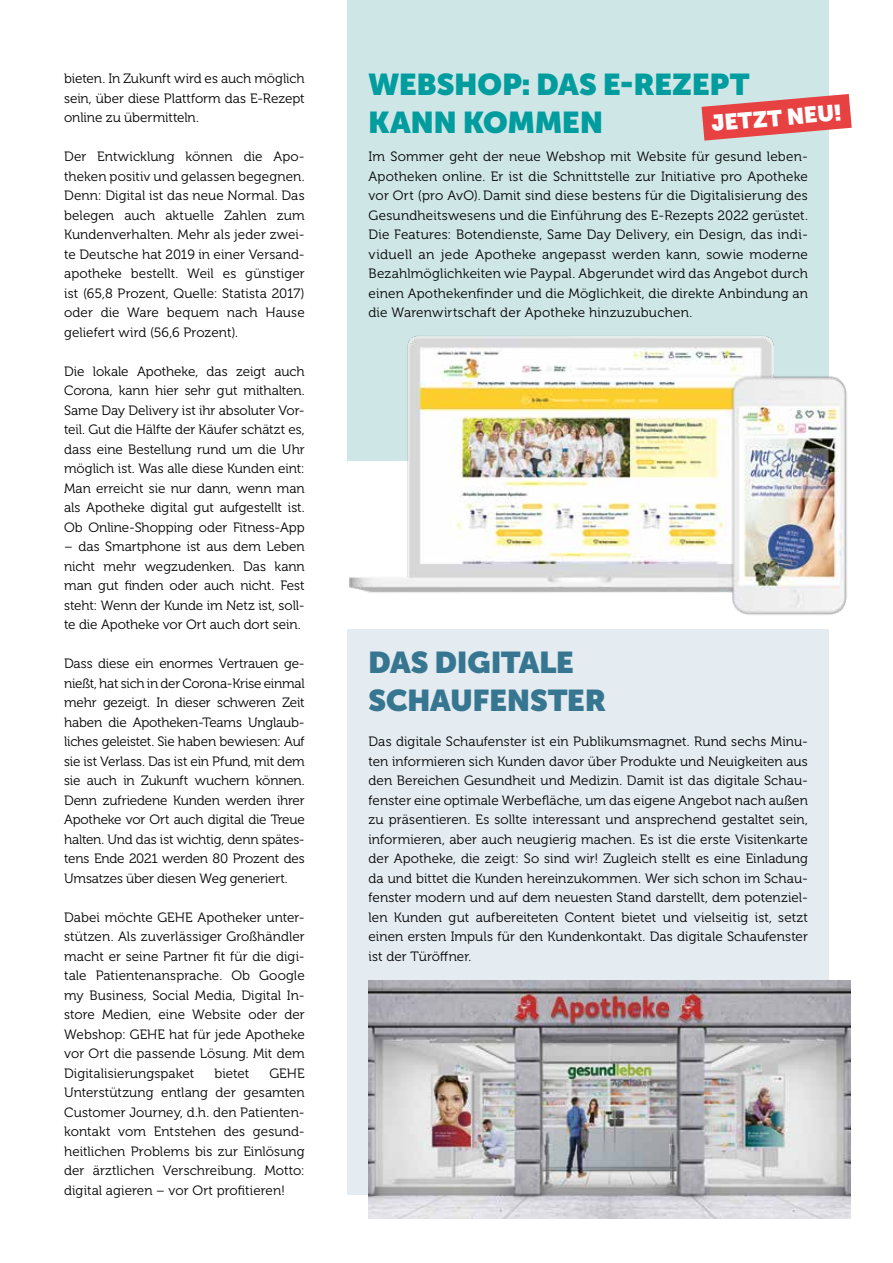
<style>
.page{position:relative;width:893px;height:1263px;background:#fff}
.page>*{position:absolute;margin:0;border:0;box-sizing:border-box;transform-origin:0 0}
.t1{font:900 30px/37.5px "Museo Sans Display";letter-spacing:.005em;color:#009c9e}
.t2{font:900 30px/37.5px "Museo Sans Display";color:#367690}
.t3{font:900 22.5px "Museo Sans Display";color:#fff}
.t4{font:13.5px/19.5px "Museo 300";letter-spacing:.005em;color:#000;text-align:justify}
</style>
<div class="page">
<div style="left:347px;top:629px;width:482px;height:566px;background:#e4ebf1"></div>
<div style="left:347px;top:0;width:482px;height:460px;background:#cfe6e7"></div>
<svg style="left:701px;top:94px;width:151px;height:47px"></svg>
<img style="left:369px;top:980px;width:481px;height:238px">
<img style="left:347px;top:336px;width:500px;height:279px">
<p class="t4" style="left:64px;top:69px;width:242px">bieten. In Zukunft wird es auch möglich sein, über diese Plattform das E-Rezept online zu übermitteln.</p>
<p class="t4" style="left:64px;top:147px;width:242px">Der Entwicklung können die Apo&shy;theken positiv und gelassen begegnen.<br>Denn: Digital ist das neue Normal. Das belegen auch aktuelle Zahlen zum Kundenverhalten. Mehr als jeder zwei&shy;te Deutsche hat 2019 in einer Versand&shy;apotheke bestellt. Weil es günstiger ist (65,8 Prozent, Quelle: Statista 2017) oder die Ware bequem nach Hause geliefert wird (56,6 Prozent).</p>
<p class="t4" style="left:64px;top:362px;width:242px">Die lokale Apotheke, das zeigt auch Corona, kann hier sehr gut mithalten.<br>Same Day Delivery ist ihr absoluter Vor&shy;teil. Gut die Hälfte der Käufer schätzt es, dass eine Bestellung rund um die Uhr möglich ist. Was alle diese Kunden eint:<br>Man erreicht sie nur dann, wenn man als Apotheke digital gut aufgestellt ist.<br>Ob Online-Shopping oder Fitness-App</p>
<p class="t4" style="left:64px;top:537px;width:242px">– das Smartphone ist aus dem Leben nicht mehr wegzudenken. Das kann man gut finden oder auch nicht. Fest steht: Wenn der Kunde im Netz ist, soll&shy;te die Apotheke vor Ort auch dort sein.</p>
<p class="t4" style="left:64px;top:654px;width:242px">Dass diese ein enormes Vertrauen ge&shy;nießt, hat sich in der Corona-Krise einmal mehr gezeigt. In dieser schweren Zeit haben die Apotheken-Teams Unglaub&shy;liches geleistet. Sie haben bewiesen: Auf sie ist Verlass. Das ist ein Pfund, mit dem sie auch in Zukunft wuchern können.<br>Denn zufriedene Kunden werden ihrer Apotheke vor Ort auch digital die Treue halten. Und das ist wichtig, denn spätes&shy;tens Ende 2021 werden 80 Prozent des Umsatzes über diesen Weg generiert.</p>
<p class="t4" style="left:64px;top:907px;width:242px">Dabei möchte GEHE Apotheker unter&shy;stützen. Als zuverlässiger Großhändler macht er seine Partner fit für die digi&shy;tale Patientenansprache. Ob Google my Business, Social Media, Digital In&shy;store Medien, eine Website oder der Webshop: GEHE hat für jede Apotheke vor Ort die passende Lösung. Mit dem Digitalisierungspaket</p>
<p class="t4" style="left:64px;top:1063px;width:242px;text-indent:205px">GEHE Unterstützung entlang der gesamten Customer Journey, d.h. den Patienten&shy;kontakt vom Entstehen des gesund&shy;heitlichen Problems bis zur Einlösung der ärztlichen Verschreibung. Motto: digital agieren – vor Ort profitieren!</p>
<p class="t4" style="left:214px;top:1063px;width:36px">bietet</p>
<h1 class="t1" style="left:369px;top:66px;width:383px">WEBSHOP: DAS E-REZEPT<br>KANN KOMMEN</h1>
<p class="t4" style="left:369px;top:147px;width:441px">Im Sommer geht der neue Webshop mit Website für gesund leben-Apotheken online. Er ist die Schnittstelle zur Initiative pro Apotheke vor Ort (pro AvO). Damit sind diese bestens für die Digitalisierung des Gesundheitswesens und die Einführung des E-Rezepts 2022 gerüstet.<br>Die Features: Botendienste, Same Day Delivery, ein Design, das indi&shy;viduell an jede Apotheke angepasst werden kann, sowie moderne Bezahlmöglichkeiten wie Paypal. Abgerundet wird das Angebot durch einen Apothekenfinder und die Möglichkeit, die direkte Anbindung an die Warenwirtschaft der Apotheke hinzuzubuchen.</p>
<h2 class="t3" style="left:710px;top:111px;width:132px;rotate:-5deg">JETZT NEU!</h2>
<h1 class="t2" style="left:369px;top:644px;width:239px">DAS DIGITALE<br>SCHAUFENSTER</h1>
<p class="t4" style="left:369px;top:732px;width:441px">Das digitale Schaufenster ist ein Publikumsmagnet. Rund sechs Minu&shy;ten informieren sich Kunden davor über Produkte und Neuigkeiten aus den Bereichen Gesundheit und Medizin. Damit ist das digitale Schau&shy;fenster eine optimale Werbefläche, um das eigene Angebot nach außen zu präsentieren. Es sollte interessant und ansprechend gestaltet sein, informieren, aber auch neugierig machen. Es ist die erste Visitenkarte der Apotheke, die zeigt: So sind wir! Zugleich stellt es eine Einladung da und bittet die Kunden hereinzukommen. Wer sich schon im Schau&shy;fenster modern und auf dem neuesten Stand darstellt, dem potenziel&shy;len Kunden gut aufbereiteten Content bietet und vielseitig ist, setzt einen ersten Impuls für den Kundenkontakt. Das digitale Schaufenster ist der Türöffner.</p>
</div>
